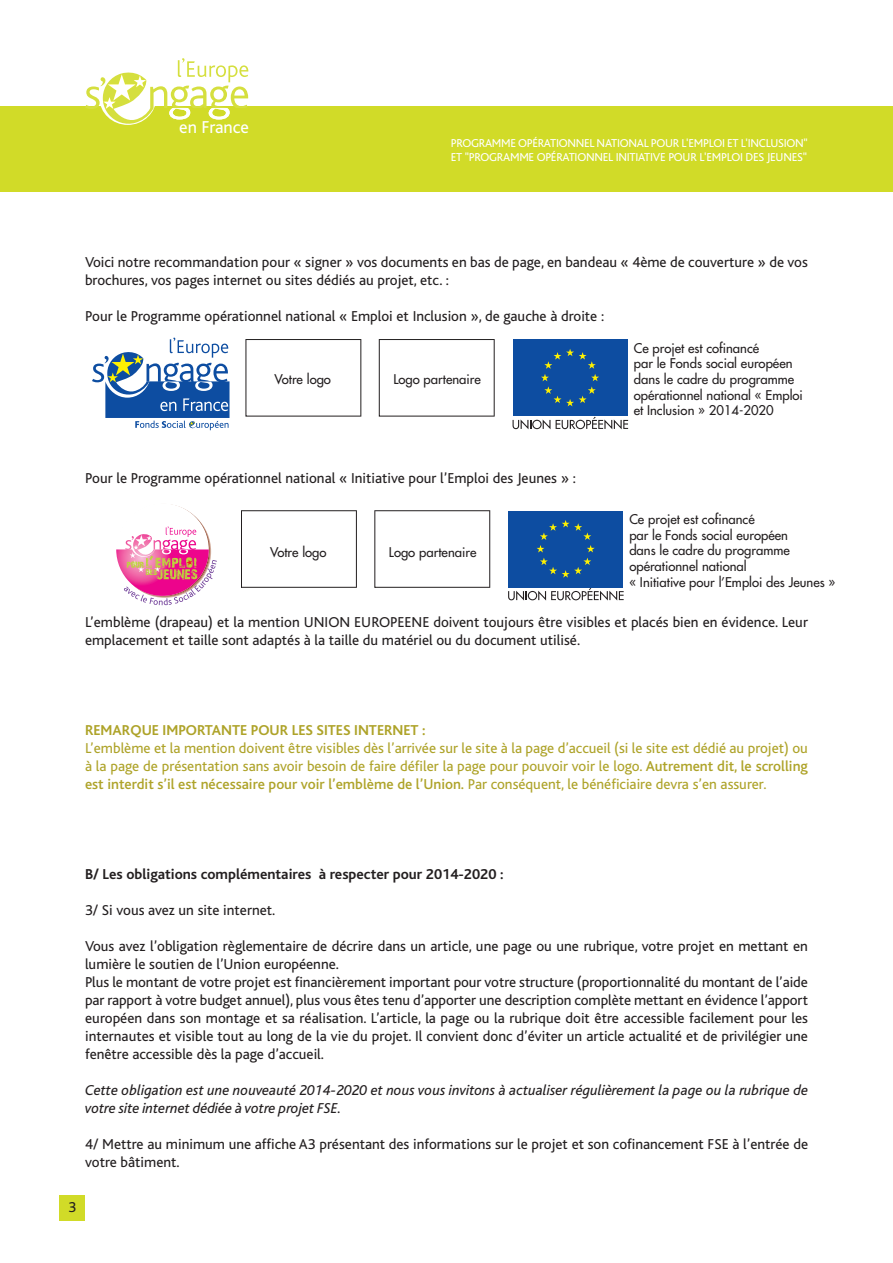
<style>
.page{position:relative;width:893px;height:1263px;background:#fff}
.page>*{position:absolute;margin:0;border:0;box-sizing:border-box;transform-origin:0 0}
.t1{font:18px "Bliss";color:#fff}
.t2{font:15px/18px "Bliss";color:#231f20}
.t3{font:15px/18px "Bliss";color:#aea329;text-align:justify}
.t4{font:italic 15px/18px "Bliss";color:#231f20}
.t5{font:700 15px "Bliss";color:#231f20}
.t6{font:700 15px "Bliss";color:#aea329}
.t7{font:13.05px/15.8px "Futura";color:#231f20}
.t8{font:12px/14.4px "Bliss";letter-spacing:-.02em;color:#fff}
.s1{font-weight:500}
</style>
<div class="page">
<div style="left:0;top:106px;width:893px;height:85px;background:#d1db28"></div>
<svg style="left:85px;top:58px;width:163px;height:67px"></svg>
<div style="left:60px;top:1195px;width:25px;height:25px;background:#d1db28"></div>
<div style="left:508px;top:511px;width:115px;height:76px;background:#0d4da1"></div>
<svg style="left:540px;top:558px;width:51px;height:20px"></svg>
<svg style="left:537px;top:520px;width:58px;height:32px"></svg>
<svg style="left:508px;top:588px;width:116px;height:12px"></svg>
<svg style="left:116px;top:504px;width:101px;height:101px"></svg>
<svg style="left:374px;top:510px;width:116px;height:78px"></svg>
<svg style="left:241px;top:510px;width:116px;height:78px"></svg>
<div style="left:513px;top:339px;width:114px;height:77px;background:#0d4da1"></div>
<svg style="left:541px;top:349px;width:58px;height:57px"></svg>
<svg style="left:513px;top:419px;width:37px;height:10px"></svg>
<svg style="left:556px;top:417px;width:72px;height:12px"></svg>
<svg style="left:92px;top:338px;width:138px;height:92px"></svg>
<svg style="left:379px;top:339px;width:116px;height:78px"></svg>
<svg style="left:245px;top:339px;width:116px;height:78px"></svg>
<p class="t1" style="left:179px;top:121px;width:71px">en France</p>
<p class="t8" style="left:451px;top:137px;width:359px">PROGRAMME OPÉRATIONNEL NATIONAL POUR L'EMPLOI ET L'INCLUSION"<br>ET "PROGRAMME OPÉRATIONNEL INITIATIVE POUR L'EMPLOI DES JEUNES"</p>
<p class="t2" style="left:85px;top:255px;width:724px">Voici notre recommandation pour « signer » vos documents en bas de page, en bandeau « 4ème de couverture » de vos brochures, vos pages internet ou sites dédiés au projet, etc. :</p>
<p class="t2" style="left:85px;top:309px;width:521px">Pour le Programme opérationnel national « Emploi et Inclusion », de gauche à droite :</p>
<p class="t7" style="left:275px;top:372px;width:58px">Votre logo</p>
<p class="t7" style="left:393px;top:372px;width:89px">Logo partenaire</p>
<p class="t2" style="left:85px;top:471px;width:492px">Pour le Programme opérationnel national « Initiative pour l’Emploi des Jeunes » :</p>
<p class="t7" style="left:270px;top:545px;width:58px">Votre logo</p>
<p class="t7" style="left:389px;top:545px;width:89px">Logo partenaire</p>
<p class="t7" style="left:634px;top:341px;width:171px">Ce projet est cofinancé<br>par le Fonds social européen dans le cadre du programme opérationnel national « Emploi et Inclusion » 2014-2020</p>
<p class="t7" style="left:629px;top:512px;width:208px">Ce projet est cofinancé<br>par le Fonds social européen<br>dans le cadre du programme opérationnel national<br>« Initiative pour l’Emploi des Jeunes »</p>
<p class="t2" style="left:85px;top:615px;width:724px">L’emblème (drapeau) et la mention UNION EUROPEENE doivent toujours être visibles et placés bien en évidence. Leur emplacement et taille sont adaptés à la taille du matériel ou du document utilisé.</p>
<p class="t6" style="left:85px;top:725px;width:342px">REMARQUE IMPORTANTE POUR LES SITES INTERNET :</p>
<p class="t3" style="left:85px;top:741px;width:724px">L’emblème et la mention doivent être visibles dès l’arrivée sur le site à la page d’accueil (si le site est dédié au projet) ou à la page de présentation sans avoir besoin de faire défiler la page pour pouvoir voir le logo. <span class="s1">Autrement dit, le scrolling est interdit s’il est nécessaire pour voir l’emblème de l’Union.</span> Par conséquent, le bénéficiaire devra s’en assurer.</p>
<p class="t5" style="left:85px;top:869px;width:420px">B/ Les obligations complémentaires à respecter pour 2014-2020 :</p>
<p class="t2" style="left:85px;top:903px;width:192px">3/ Si vous avez un site internet.</p>
<p class="t2" style="left:85px;top:939px;width:724px">Vous avez l’obligation règlementaire de décrire dans un article, une page ou une rubrique, votre projet en mettant en lumière le soutien de l’Union européenne.<br>Plus le montant de votre projet est financièrement important pour votre structure (proportionnalité du montant de l’aide par rapport à votre budget annuel), plus vous êtes tenu d’apporter une description complète mettant en évidence l’apport européen dans son montage et sa réalisation. L’article, la page ou la rubrique doit être accessible facilement pour les internautes et visible tout au long de la vie du projet. Il convient donc d’éviter un article actualité et de privilégier une fenêtre accessible dès la page d’accueil.</p>
<p class="t4" style="left:85px;top:1083px;width:724px">Cette obligation est une nouveauté 2014-2020 et nous vous invitons à actualiser régulièrement la page ou la rubrique de votre site internet dédiée à votre projet FSE.</p>
<p class="t2" style="left:85px;top:1137px;width:724px">4/ Mettre au minimum une affiche A3 présentant des informations sur le projet et son cofinancement FSE à l’entrée de votre bâtiment.</p>
<p class="t2" style="left:68px;top:1200px;width:9px">3</p>
</div>
